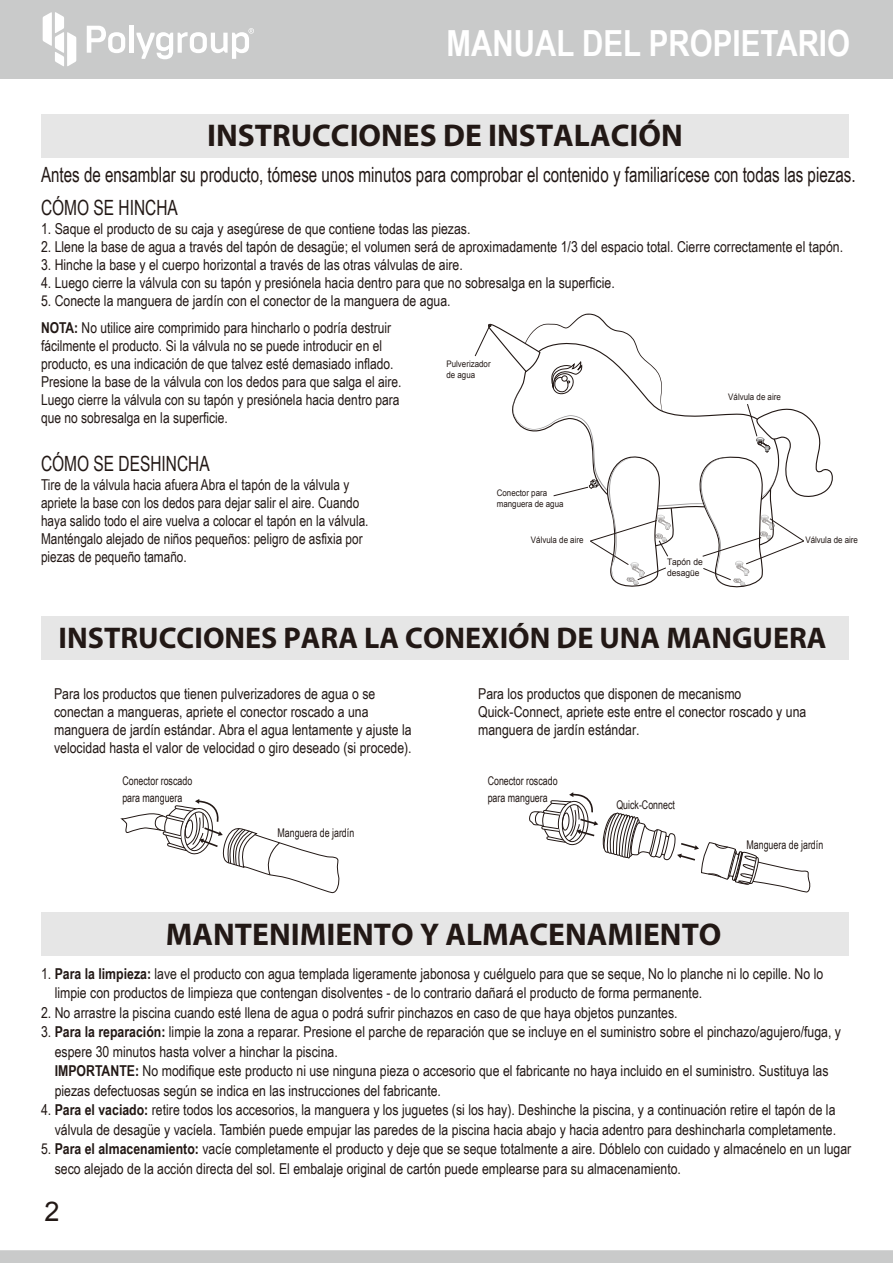
<style>
.page{position:relative;width:893px;height:1263px;background:#fff}
.page>*{position:absolute;margin:0;border:0;box-sizing:border-box;transform-origin:0 0}
.t1{font:700 36px "Arial Narrow";color:#fff}
.t2{font:700 31.5px "Myriad";color:#221815}
.t3{font:700 30px "Myriad";color:#221815}
.t4{font:27.15px "Arial";color:#221815}
.t5{font:21px/33px "Arial Narrow";color:#221815;scale:.88 1}
.t6{font:21px "Arial Narrow";color:#221815;scale:.9 1}
.t7{font:15px/18px "Arial Narrow";color:#221815}
.t8{font:15px/18px "Arial Narrow";color:#221815;scale:.96 1}
.t9{font:12px/16.5px "Arial Narrow";color:#221815;scale:.9 1}
.t10{font:9px/10.8px "Arial";color:#221815;scale:.88 1}
.t11{font:9px/10.8px "Arial";color:#221815;scale:.94 1}
.s1{font-weight:700}
</style>
<div class="page">
<div style="left:0;top:0;width:893px;height:78px;background:#c9caca"></div>
<svg style="left:0;top:1250px;width:893px;height:13px"></svg>
<svg style="left:43px;top:12px;width:33px;height:54px"></svg>
<svg style="left:87px;top:26px;width:38px;height:27px"></svg>
<hr style="left:129px;top:26px;width:4px;height:27px;background:#fff">
<svg style="left:136px;top:28px;width:118px;height:31px"></svg>
<svg style="left:474px;top:314px;width:359px;height:346px"></svg>
<div style="left:41px;top:114px;width:808px;height:43px;background:#e6e6e6"></div>
<div style="left:41px;top:913px;width:808px;height:43px;background:#e6e6e6"></div>
<div style="left:41px;top:616px;width:808px;height:43px;background:#e6e6e6"></div>
<svg style="left:529px;top:792px;width:282px;height:100px"></svg>
<svg style="left:121px;top:799px;width:219px;height:95px"></svg>
<h1 class="t1" style="left:447px;top:17px;width:405px">MANUAL DEL PROPIETARIO</h1>
<h2 class="t2" style="left:207px;top:120px;width:477px">INSTRUCCIONES DE INSTALACIÓN</h2>
<h3 class="t5" style="left:41px;top:157px;width:927px">Antes de ensamblar su producto, tómese unos minutos para comprobar el contenido y familiarícese con todas las piezas.<br>CÓMO SE HINCHA</h3>
<p class="t7" style="left:41px;top:219px;width:431px">1. Saque el producto de su caja y asegúrese de que contiene todas las piezas.</p>
<p class="t7" style="left:41px;top:237px;width:804px">2. Llene la base de agua a través del tapón de desagüe; el volumen será de aproximadamente 1/3 del espacio total. Cierre correctamente el tapón.</p>
<p class="t7" style="left:41px;top:255px;width:423px">3. Hinche la base y el cuerpo horizontal a través de las otras válvulas de aire.</p>
<p class="t7" style="left:41px;top:273px;width:575px">4. Luego cierre la válvula con su tapón y presiónela hacia dentro para que no sobresalga en la superficie.</p>
<p class="t7" style="left:41px;top:291px;width:411px">5. Conecte la manguera de jardín con el conector de la manguera de agua.</p>
<p class="t7" style="left:41px;top:318px;width:362px"><span class="s1">NOTA:</span> No utilice aire comprimido para hincharlo o podría destruir fácilmente el producto. Si la válvula no se puede introducir en el producto, es una indicación de que talvez esté demasiado inflado.<br>Presione la base de la válvula con los dedos para que salga el aire.<br>Luego cierre la válvula con su tapón y presiónela hacia dentro para que no sobresalga en la superficie.</p>
<h3 class="t6" style="left:41px;top:448px;width:189px">CÓMO SE DESHINCHA</h3>
<p class="t8" style="left:41px;top:475px;width:343px">Tire de la válvula hacia afuera Abra el tapón de la válvula y apriete la base con los dedos para dejar salir el aire. Cuando haya salido todo el aire vuelva a colocar el tapón en la válvula.<br>Manténgalo alejado de niños pequeños: peligro de asfixia por piezas de pequeño tamaño.</p>
<p class="t10" style="left:446px;top:358px;width:52px">Pulverizador de agua</p>
<p class="t10" style="left:497px;top:487px;width:77px">Conector para manguera de agua</p>
<p class="t10" style="left:728px;top:391px;width:61px">Válvula de aire</p>
<p class="t10" style="left:531px;top:535px;width:61px">Válvula de aire</p>
<p class="t10" style="left:805px;top:535px;width:61px">Válvula de aire</p>
<p class="t11" style="left:667px;top:556px;width:40px">Tapón de desagüe</p>
<h3 class="t3" style="left:59px;top:623px;width:769px">INSTRUCCIONES PARA LA CONEXIÓN DE UNA MANGUERA</h3>
<p class="t7" style="left:54px;top:684px;width:359px">Para los productos que tienen pulverizadores de agua o se conectan a mangueras, apriete el conector roscado a una manguera de jardín estándar. Abra el agua lentamente y ajuste la velocidad hasta el valor de velocidad o giro deseado (si procede).</p>
<p class="t7" style="left:478px;top:684px;width:330px">Para los productos que disponen de mecanismo<br>Quick-Connect, apriete este entre el conector roscado y una manguera de jardín estándar.</p>
<p class="t9" style="left:122px;top:772px;width:79px">Conector roscado para manguera</p>
<p class="t9" style="left:277px;top:824px;width:87px">Manguera de jardín</p>
<p class="t9" style="left:488px;top:772px;width:79px">Conector roscado para manguera</p>
<p class="t9" style="left:616px;top:796px;width:67px">Quick-Connect</p>
<p class="t9" style="left:746px;top:836px;width:87px">Manguera de jardín</p>
<h2 class="t2" style="left:166px;top:918px;width:557px">MANTENIMIENTO Y ALMACENAMIENTO</h2>
<p class="t7" style="left:55px;top:963px;width:770px;line-height:19.5px;text-indent:-14px">1. <span class="s1">Para la limpieza:</span> lave el producto con agua templada ligeramente jabonosa y cuélguelo para que se seque, No lo planche ni lo cepille. No lo limpie con productos de limpieza que contengan disolventes - de lo contrario dañará el producto de forma permanente.</p>
<p class="t7" style="left:41px;top:1003px;width:638px">2. No arrastre la piscina cuando esté llena de agua o podrá sufrir pinchazos en caso de que haya objetos punzantes.</p>
<p class="t7" style="left:55px;top:1021px;width:788px;line-height:19.5px;text-indent:-14px">3. <span class="s1">Para la reparación:</span> limpie la zona a reparar. Presione el parche de reparación que se incluye en el suministro sobre el pinchazo/agujero/fuga, y espere 30 minutos hasta volver a hinchar la piscina.<br><span class="s1">IMPORTANTE:</span> No modifique este producto ni use ninguna pieza o accesorio que el fabricante no haya incluido en el suministro. Sustituya las piezas defectuosas según se indica en las instrucciones del fabricante.</p>
<p class="t7" style="left:41px;top:1099px;width:797px;line-height:19.5px;text-align:right">4. <span class="s1">Para el vaciado:</span> retire todos los accesorios, la manguera y los juguetes (si los hay). Deshinche la piscina, y a continuación retire el tapón de la válvula de desagüe y vacíela. También puede empujar las paredes de la piscina hacia abajo y hacia adentro para deshincharla completamente.</p>
<p class="t7" style="left:55px;top:1138px;width:798px;line-height:19.5px;text-indent:-14px">5. <span class="s1">Para el almacenamiento:</span> vacíe completamente el producto y deje que se seque totalmente a aire. Dóblelo con cuidado y almacénelo en un lugar seco alejado de la acción directa del sol. El embalaje original de cartón puede emplearse para su almacenamiento.</p>
<h3 class="t4" style="left:45px;top:1193px;width:17px">2</h3>
</div>
